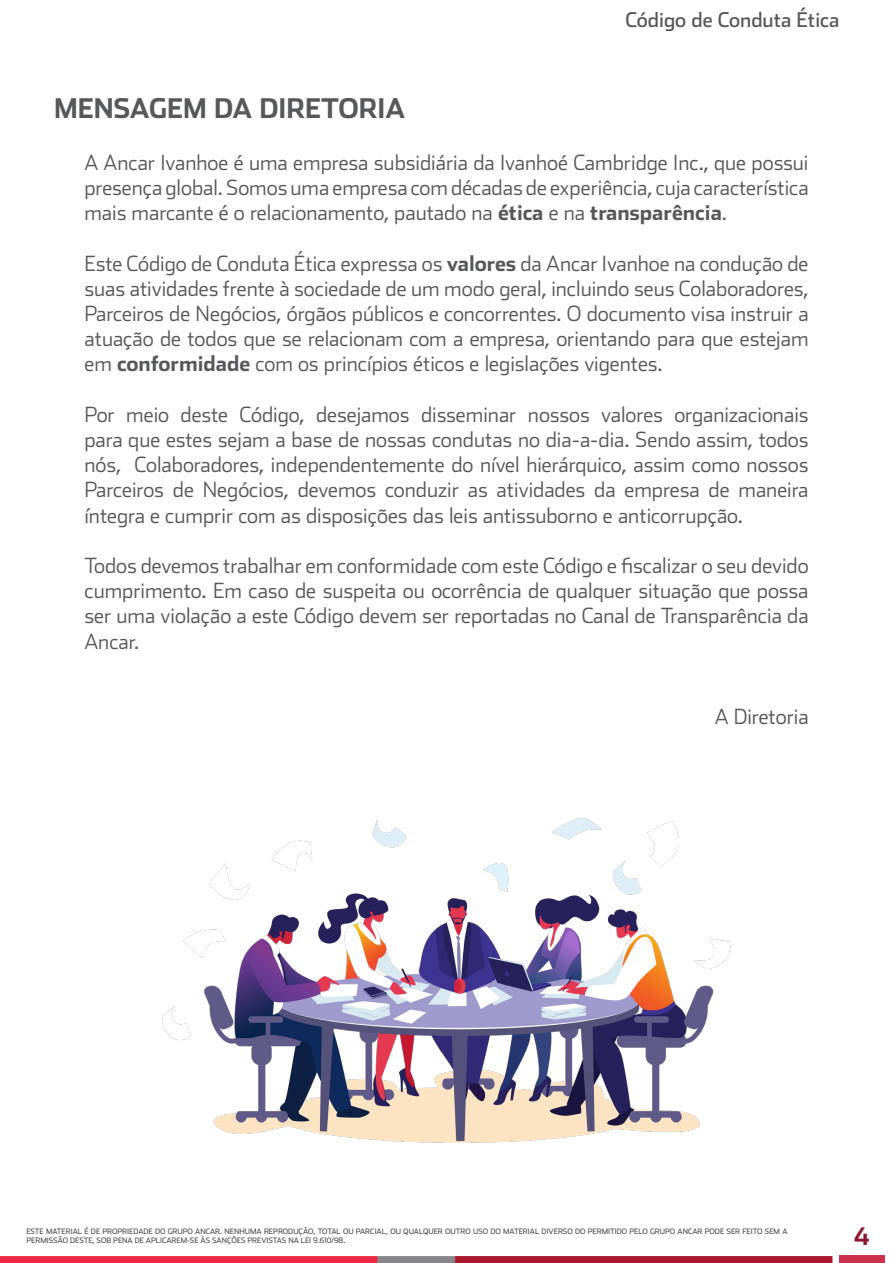
<style>
.page{position:relative;width:893px;height:1263px;background:#fff}
.page>*{position:absolute;margin:0;border:0;box-sizing:border-box;transform-origin:0 0}
.Capítulo{font:700 27px "Stainless";color:#57585a}
.t1{font:700 24px "Stainless";color:#8e1630}
.t2{font:300 21px/25.2px "Stainless";color:#57585a;text-align:justify}
.t3{font:20.25px "Stainless";color:#57585a}
.t4{font:7.5px/9px "Stainless";color:#4f5252}
.s1{font-weight:700}
</style>
<div class="page">
<img style="left:0;top:1255px;width:885px;height:8px">
<div style="left:839px;top:1255px;width:45px;height:8px;background:#cb304d"></div>
<img style="left:162px;top:818px;width:569px;height:325px">
<p class="t3" style="left:625px;top:7px;width:215px">Código de Conduta Ética</p>
<p class="Capítulo" style="left:54px;top:92px;width:353px">MENSAGEM DA DIRETORIA</p>
<p class="t2" style="left:84px;top:149px;width:726px">A Ancar Ivanhoe é uma empresa subsidiária da Ivanhoé Cambridge Inc., que possui presença global. Somos uma empresa com décadas de experiência, cuja característica mais marcante é o relacionamento, pautado na <span class="s1">ética</span> e na <span class="s1">transparência</span>.</p>
<p class="t2" style="left:84px;top:250px;width:726px">Este Código de Conduta Ética expressa os <span class="s1">valores</span> da Ancar Ivanhoe na condução de suas atividades frente à sociedade de um modo geral, incluindo seus Colaboradores, Parceiros de Negócios, órgãos públicos e concorrentes. O documento visa instruir a atuação de todos que se relacionam com a empresa, orientando para que estejam em <span class="s1">conformidade</span> com os princípios éticos e legislações vigentes.</p>
<p class="t2" style="left:84px;top:401px;width:726px">Por meio deste Código, desejamos disseminar nossos valores organizacionais para que estes sejam a base de nossas condutas no dia-a-dia. Sendo assim, todos nós, Colaboradores, independentemente do nível hierárquico, assim como nossos Parceiros de Negócios, devemos conduzir as atividades da empresa de maneira íntegra e cumprir com as disposições das leis antissuborno e anticorrupção.</p>
<p class="t2" style="left:84px;top:553px;width:726px">Todos devemos trabalhar em conformidade com este Código e fiscalizar o seu devido cumprimento. Em caso de suspeita ou ocorrência de qualquer situação que possa ser uma violação a este Código devem ser reportadas no Canal de Transparência da Ancar.</p>
<p class="t2" style="left:715px;top:704px;width:95px">A Diretoria</p>
<p class="t4" style="left:26px;top:1227px;width:763px">ESTE MATERIAL É DE PROPRIEDADE DO GRUPO ANCAR. NENHUMA REPRODUÇÃO, TOTAL OU PARCIAL, OU QUALQUER OUTRO USO DO MATERIAL DIVERSO DO PERMITIDO PELO GRUPO ANCAR PODE SER FEITO SEM A<br>PERMISSÃO DESTE, SOB PENA DE APLICAREM-SE ÀS SANÇÕES PREVISTAS NA LEI 9.610/98.</p>
<p class="t1" style="left:854px;top:1222px;width:17px">4</p>
</div>
